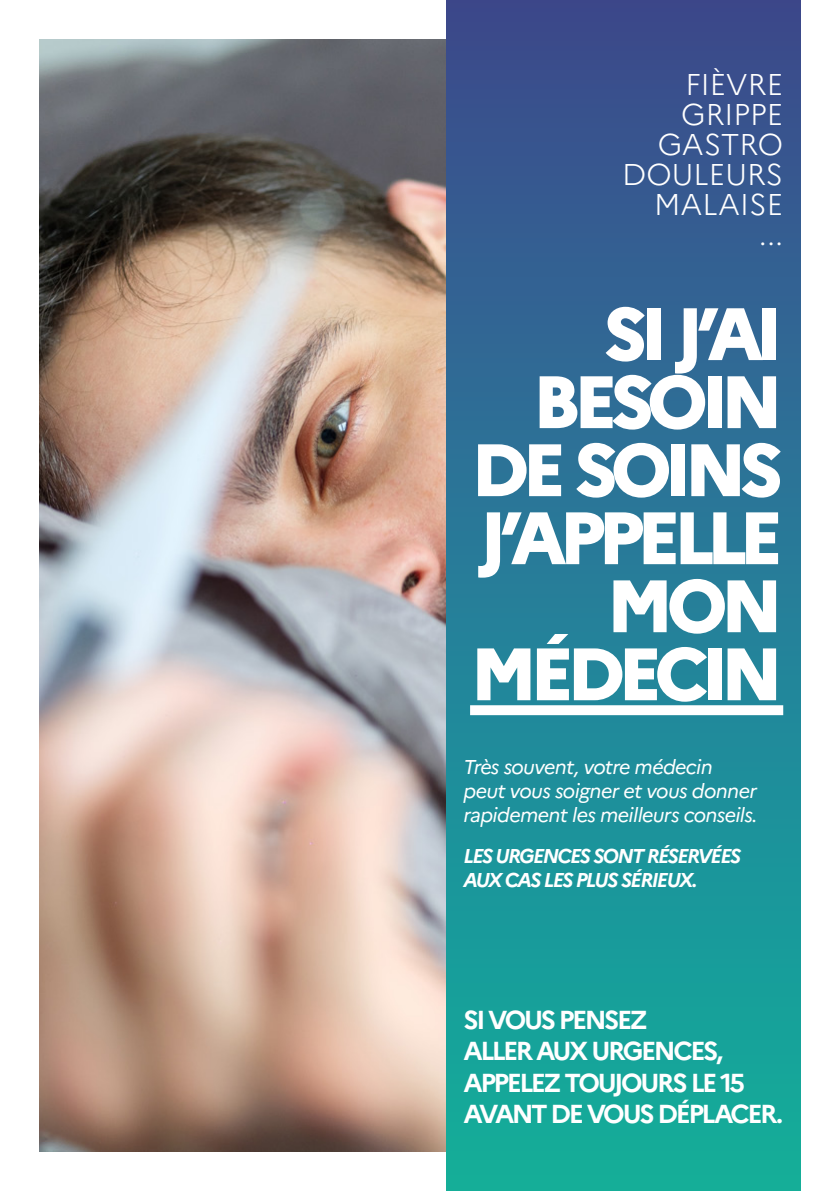
<style>
.page{position:relative;width:840px;height:1191px;background:#fff}
.page>*{position:absolute;margin:0;border:0;box-sizing:border-box;transform-origin:0 0}
.t1{font:800 74px/68px "Marianne";letter-spacing:-.1em;color:#fff;text-align:right}
.t2{font:300 30px/30px "Marianne";color:#fff;text-align:right}
.t3{font:700 26px/31.2px "Marianne";letter-spacing:-.095em;color:#fff}
.t4{font:italic 20px/24px "Marianne";letter-spacing:-.03em;color:#fff}
.t5{font:italic 700 20px/24px "Marianne";letter-spacing:-.08em;color:#fff}
</style>
<div class="page">
<img style="left:40px;top:40px;width:406px;height:1111px">
<div style="left:446px;top:0;width:353px;height:1191px;background:linear-gradient(to bottom,#3d498f,#11b19e)"></div>
<div style="left:470px;top:705px;width:312px;height:10px;background:#fff"></div>
<h2 class="t2" style="left:621px;top:69px;width:162px">FIÈVRE<br>GRIPPE<br>GASTRO<br>DOULEURS<br>MALAISE<br>...</h2>
<h1 class="t1" style="left:470px;top:300px;width:314px">SI J’AI<br>BESOIN<br>DE SOINS<br>J’APPELLE<br>MON<br>MÉDECIN</h1>
<p class="t4" style="left:463px;top:754px;width:295px">Très souvent, votre médecin peut vous soigner et vous donner rapidement les meilleurs conseils.</p>
<p class="t5" style="left:463px;top:843px;width:279px">LES URGENCES SONT RÉSERVÉES<br>AUX CAS LES PLUS SÉRIEUX.</p>
<h3 class="t3" style="left:463px;top:1004px;width:321px">SI VOUS PENSEZ<br>ALLER AUX URGENCES,<br>APPELEZ TOUJOURS LE 15<br>AVANT DE VOUS DÉPLACER.</h3>
</div>
